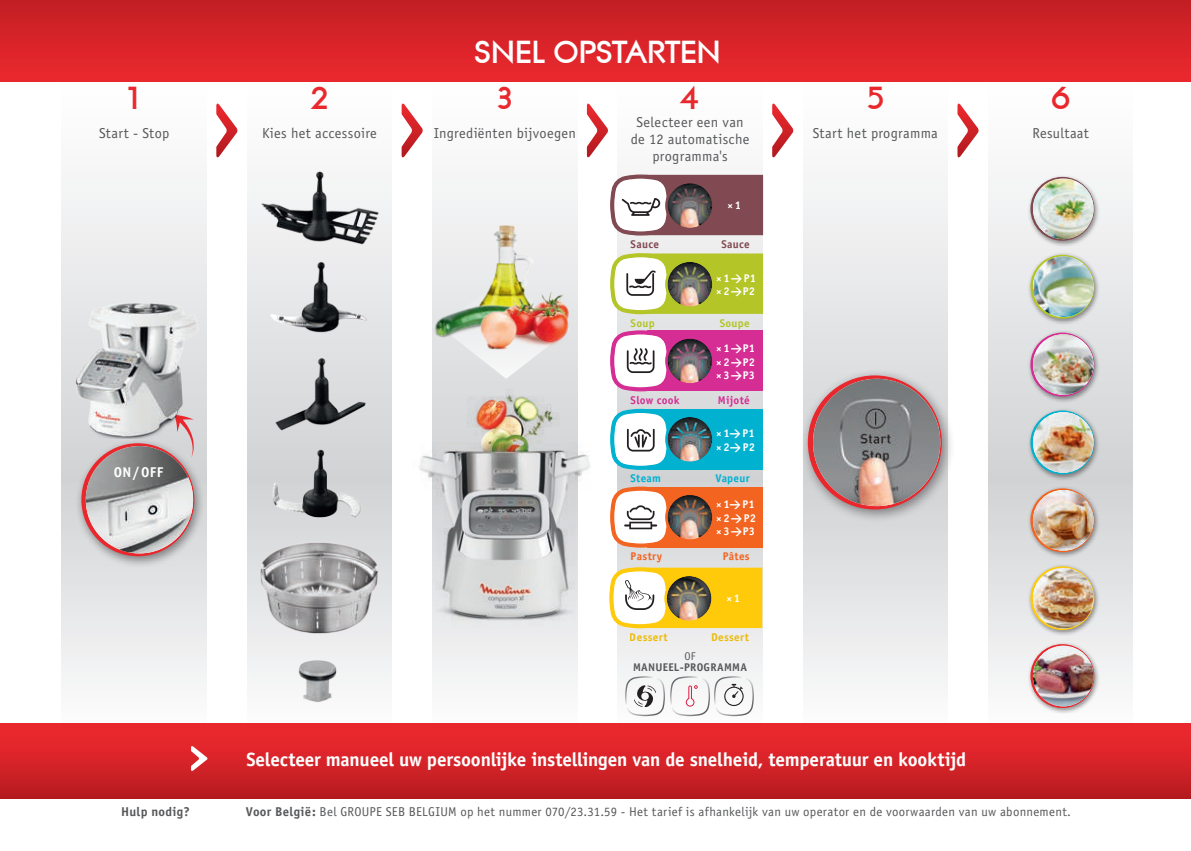
<style>
.page{position:relative;width:1191px;height:851px;background:#fff}
.page>*{position:absolute;margin:0;border:0;box-sizing:border-box;transform-origin:0 0}
.t1{font:800 31px "Litera";letter-spacing:.015em;color:#fff}
.t2{font:800 31px "Litera";color:#e9282d}
.t3{font:700 19.2px "Officina Sans";letter-spacing:-.01em;color:#fff}
.t4{font:14.4px/17.2px "Officina Sans";letter-spacing:.02em;color:#57585a;text-align:center}
.t5{font:700 14.2px "Officina Sans";color:#fff}
.t6{font:12.8px "Officina Sans";letter-spacing:.02em;color:#57585a}
.t7{font:700 12.8px "Officina Sans";letter-spacing:.02em;color:#57585a}
.t8{font:700 11.2px/13.4px "Officina Sans";letter-spacing:.025em;color:#fff}
.t9{font:700 11.2px "Officina Sans";letter-spacing:.025em;color:#57585a}
.t10{font:700 11.2px "Officina Sans";letter-spacing:.03em;color:#feca0a}
.t11{font:700 11.2px "Officina Sans";letter-spacing:.025em;color:#d52d93}
.t12{font:700 11.2px "Officina Sans";letter-spacing:.025em;color:#00b1d0}
.t13{font:700 11.2px "Officina Sans";letter-spacing:.03em;color:#f36421}
.t14{font:700 11.2px "Officina Sans";letter-spacing:.025em;color:#814951}
.t15{font:700 11.2px "Officina Sans";letter-spacing:.025em;color:#b3c527}
.t16{font:11.2px "Officina Sans";color:#57585a}
.s1{font-family:"DIN"}
.s2{font-weight:700}
</style>
<div class="page">
<svg style="left:62px;top:181px;width:144px;height:503px"></svg>
<svg style="left:247px;top:250px;width:145px;height:434px"></svg>
<div style="left:432px;top:53px;width:145px;height:677px;background:#f5f5f6"></div>
<svg style="left:618px;top:174px;width:144px;height:543px"></svg>
<svg style="left:803px;top:181px;width:144px;height:503px"></svg>
<svg style="left:988px;top:181px;width:144px;height:503px"></svg>
<div style="left:0;top:723px;width:1191px;height:75px;background:linear-gradient(to bottom,#f12b2f,#b81c21)"></div>
<div style="left:0;top:0;width:1191px;height:82px;background:linear-gradient(to bottom,#c21e24,#ec292e)"></div>
<svg style="left:216px;top:104px;width:22px;height:54px"></svg>
<svg style="left:401px;top:104px;width:22px;height:54px"></svg>
<svg style="left:587px;top:104px;width:21px;height:54px"></svg>
<svg style="left:772px;top:104px;width:21px;height:54px"></svg>
<svg style="left:957px;top:104px;width:21px;height:54px"></svg>
<svg style="left:543px;top:277px;width:26px;height:102px"></svg>
<img style="left:493px;top:225px;width:57px;height:61px">
<img style="left:432px;top:263px;width:111px;height:119px">
<div style="left:74px;top:436px;width:131px;height:132px;background:#231f20;opacity:.5"></div>
<svg style="left:81px;top:443px;width:113px;height:113px"></svg>
<img style="left:86px;top:446px;width:107px;height:107px;border-radius:54px">
<svg style="left:174px;top:438px;width:20px;height:19px"></svg>
<img style="left:247px;top:171px;width:145px;height:79px">
<img style="left:256px;top:442px;width:123px;height:76px">
<img style="left:253px;top:259px;width:131px;height:80px">
<img style="left:250px;top:531px;width:137px;height:111px">
<img style="left:290px;top:657px;width:54px;height:46px">
<img style="left:259px;top:352px;width:122px;height:83px">
<img style="left:74px;top:287px;width:132px;height:151px">
<img style="left:490px;top:286px;width:88px;height:63px">
<img style="left:475px;top:305px;width:48px;height:48px">
<img style="left:419px;top:382px;width:171px;height:249px">
<svg style="left:191px;top:745px;width:17px;height:26px"></svg>
<div style="left:646px;top:175px;width:117px;height:60px;background:#814951"></div>
<svg style="left:610px;top:174px;width:62px;height:62px"></svg>
<div style="left:666px;top:182px;width:47px;height:47px;background:#814951;border-radius:50%"></div>
<img style="left:667px;top:183px;width:45px;height:45px;border-radius:22px">
<div style="left:665px;top:181px;width:49px;height:49px;border:2px solid #814951;border-radius:50%"></div>
<div style="left:645px;top:567px;width:117px;height:61px;background:#feca0a;border:2px solid #feca0a"></div>
<svg style="left:609px;top:566px;width:62px;height:63px"></svg>
<svg style="left:665px;top:574px;width:47px;height:48px"></svg>
<img style="left:667px;top:576px;width:44px;height:44px;border-radius:22px">
<div style="left:664px;top:573px;width:50px;height:50px;border:2px solid #feca0a;border-radius:50%"></div>
<div style="left:647px;top:331px;width:115px;height:60px;background:#d52d93"></div>
<svg style="left:610px;top:329px;width:62px;height:63px"></svg>
<div style="left:666px;top:337px;width:47px;height:47px;background:#d52d93;border-radius:50%"></div>
<img style="left:667px;top:338px;width:45px;height:45px;border-radius:22px">
<div style="left:665px;top:336px;width:49px;height:49px;border:2px solid #d52d93;border-radius:50%"></div>
<div style="left:647px;top:409px;width:115px;height:60px;background:#00b1d0"></div>
<svg style="left:610px;top:408px;width:62px;height:62px"></svg>
<svg style="left:666px;top:415px;width:47px;height:48px"></svg>
<img style="left:667px;top:417px;width:45px;height:44px;border-radius:22px">
<div style="left:665px;top:414px;width:49px;height:50px;border:2px solid #00b1d0;border-radius:50%"></div>
<div style="left:647px;top:487px;width:115px;height:60px;background:#f36421"></div>
<svg style="left:610px;top:486px;width:62px;height:62px"></svg>
<svg style="left:666px;top:493px;width:47px;height:47px"></svg>
<img style="left:667px;top:494px;width:45px;height:45px;border-radius:22px">
<div style="left:665px;top:492px;width:49px;height:50px;border:2px solid #f36421;border-radius:50%"></div>
<div style="left:646px;top:253px;width:117px;height:61px;background:#b3c527;border:2px solid #b3c527"></div>
<svg style="left:610px;top:252px;width:62px;height:63px"></svg>
<svg style="left:666px;top:260px;width:47px;height:48px"></svg>
<img style="left:667px;top:262px;width:45px;height:44px;border-radius:22px">
<div style="left:665px;top:259px;width:49px;height:50px;border:2px solid #b3c527;border-radius:50%"></div>
<svg style="left:625px;top:676px;width:129px;height:40px"></svg>
<div style="left:799px;top:367px;width:156px;height:157px;background:#231f20;opacity:.5"></div>
<svg style="left:808px;top:375px;width:133px;height:134px"></svg>
<img style="left:813px;top:379px;width:127px;height:127px;border-radius:64px">
<div style="left:1027px;top:329px;width:73px;height:74px;background:#231f20;opacity:.5"></div>
<svg style="left:1030px;top:332px;width:64px;height:64px"></svg>
<img style="left:1033px;top:334px;width:60px;height:61px;border-radius:30px">
<div style="left:1027px;top:485px;width:73px;height:73px;background:#231f20;opacity:.5"></div>
<svg style="left:1030px;top:488px;width:64px;height:64px"></svg>
<img style="left:1033px;top:490px;width:60px;height:60px;border-radius:30px">
<div style="left:1027px;top:640px;width:73px;height:74px;background:#231f20;opacity:.5"></div>
<svg style="left:1030px;top:644px;width:64px;height:64px"></svg>
<img style="left:1033px;top:645px;width:60px;height:61px;border-radius:30px">
<div style="left:1027px;top:251px;width:73px;height:74px;background:#231f20;opacity:.5"></div>
<svg style="left:1030px;top:255px;width:64px;height:63px"></svg>
<img style="left:1033px;top:256px;width:60px;height:61px;border-radius:30px">
<div style="left:1027px;top:407px;width:73px;height:73px;background:#231f20;opacity:.5"></div>
<svg style="left:1030px;top:410px;width:64px;height:64px"></svg>
<img style="left:1033px;top:412px;width:60px;height:60px;border-radius:30px">
<div style="left:1027px;top:563px;width:73px;height:73px;background:#231f20;opacity:.5"></div>
<svg style="left:1030px;top:566px;width:64px;height:64px"></svg>
<img style="left:1033px;top:567px;width:60px;height:61px;border-radius:30px">
<div style="left:1027px;top:173px;width:73px;height:74px;background:#231f20;opacity:.5"></div>
<svg style="left:1030px;top:177px;width:64px;height:64px"></svg>
<img style="left:1033px;top:179px;width:60px;height:60px">
<h1 class="t2" style="left:125px;top:78px;width:19px">1</h1>
<p class="t4" style="left:99px;top:124px;width:72px">Start - Stop</p>
<p class="t5" style="left:114px;top:463px;width:51px">ON/OFF</p>
<h1 class="t2" style="left:310px;top:78px;width:19px">2</h1>
<p class="t4" style="left:262px;top:124px;width:116px">Kies het accessoire</p>
<h1 class="t1" style="left:474px;top:32px;width:247px">SNEL OPSTARTEN</h1>
<h1 class="t2" style="left:496px;top:78px;width:19px">3</h1>
<p class="t4" style="left:434px;top:124px;width:144px">Ingrediënten bijvoegen</p>
<h1 class="t2" style="left:681px;top:78px;width:19px">4</h1>
<p class="t4" style="left:631px;top:113px;width:120px">Selecteer een van de 12 automatische programma's</p>
<p class="t8" style="left:727px;top:199px;width:15px">×1</p>
<p class="t14" style="left:630px;top:237px;width:30px">Sauce</p>
<p class="t14" style="left:721px;top:237px;width:30px">Sauce</p>
<p class="t8" style="left:715px;top:271px;width:42px">×1<span class="s1">&gt;</span>P1 ×2<span class="s1">&gt;</span>P2</p>
<p class="t15" style="left:630px;top:316px;width:26px">Soup</p>
<p class="t15" style="left:719px;top:316px;width:32px">Soupe</p>
<p class="t8" style="left:715px;top:341px;width:41px;text-align:justify">×1<span class="s1">&gt;</span>P1 ×2<span class="s1">&gt;</span>P2 ×3<span class="s1">&gt;</span>P3</p>
<p class="t11" style="left:630px;top:393px;width:51px">Slow cook</p>
<p class="t11" style="left:718px;top:393px;width:33px">Mijoté</p>
<p class="t8" style="left:715px;top:426px;width:41px">×1<span class="s1">&gt;</span>P1 ×2<span class="s1">&gt;</span>P2</p>
<p class="t12" style="left:630px;top:471px;width:32px">Steam</p>
<p class="t12" style="left:715px;top:471px;width:36px">Vapeur</p>
<p class="t8" style="left:715px;top:497px;width:42px">×1<span class="s1">&gt;</span>P1 ×2<span class="s1">&gt;</span>P2 ×3<span class="s1">&gt;</span>P3</p>
<p class="t13" style="left:630px;top:549px;width:33px">Pastry</p>
<p class="t13" style="left:723px;top:549px;width:28px">Pâtes</p>
<p class="t8" style="left:726px;top:591px;width:15px">×1</p>
<p class="t10" style="left:630px;top:630px;width:39px">Dessert</p>
<p class="t10" style="left:711px;top:630px;width:39px">Dessert</p>
<p class="t16" style="left:684px;top:649px;width:13px">OF</p>
<p class="t9" style="left:633px;top:659px;width:115px">MANUEEL-PROGRAMMA</p>
<h1 class="t2" style="left:866px;top:78px;width:19px">5</h1>
<p class="t4" style="left:812px;top:124px;width:127px">Start het programma</p>
<h2 class="t3" style="left:246px;top:747px;width:721px">Selecteer manueel uw persoonlijke instellingen van de snelheid, temperatuur en kooktijd</h2>
<h1 class="t2" style="left:1051px;top:78px;width:19px">6</h1>
<p class="t4" style="left:1032px;top:124px;width:58px">Resultaat</p>
<p class="t7" style="left:121px;top:803px;width:70px">Hulp nodig?</p>
<p class="t6" style="left:246px;top:804px;width:826px"><span class="s2">Voor België:</span> Bel GROUPE SEB BELGIUM op het nummer 070/23.31.59 - Het tarief is afhankelijk van uw operator en de voorwaarden van uw abonnement.</p>
</div>
